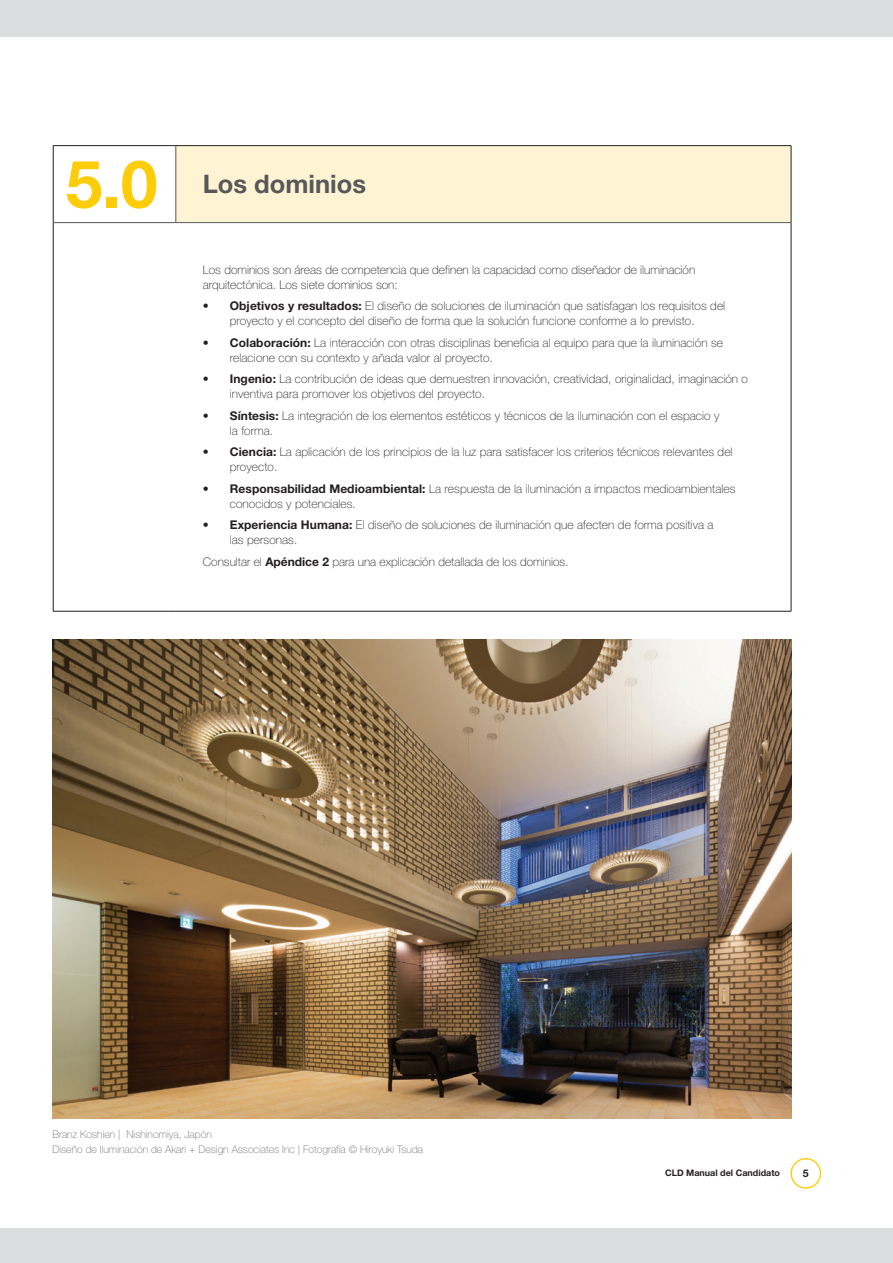
<style>
.page{position:relative;width:893px;height:1263px;background:#fff}
.page>*{position:absolute;margin:0;border:0;box-sizing:border-box;transform-origin:0 0}
.t1{font:700 66px "Helvetica Neue LT Std";color:#fecd08}
.t2{font:700 25.5px "Helvetica Neue LT Std";color:#57585a}
.t3{font:100 12px/15px "Helvetica Neue LT Std";letter-spacing:.005em;color:#231f20}
.t4{font:100 10.5px/15px "Helvetica Neue LT Std";color:#6c6d70}
.t5{font:700 10.5px "Helvetica Neue LT Std";color:#231f20}
.t6{font:700 9px "Helvetica Neue LT Std";color:#231f20}
.s1{font-weight:700}
</style>
<div class="page">
<div style="left:4px;top:0;width:889px;height:1263px;background:#dcdddf"></div>
<div style="left:0;top:0;width:28px;height:1263px;background:#dcdddf"></div>
<div style="left:0;top:37px;width:893px;height:1191px;background:#fff"></div>
<img style="left:52px;top:639px;width:739px;height:479px">
<div style="left:790px;top:1158px;width:31px;height:31px;border:1px solid #fecd08;border-radius:50%"></div>
<div style="left:176px;top:146px;width:615px;height:77px;background:#fef3d2"></div>
<svg style="left:54px;top:223px;width:737px;height:388px"></svg>
<hr style="left:53px;top:145px;width:123px;height:1px;background:#231f20">
<hr style="left:53px;top:146px;width:1px;height:77px;background:#231f20">
<hr style="left:176px;top:145px;width:615px;height:1px;background:#231f20">
<hr style="left:791px;top:146px;width:1px;height:77px;background:#231f20">
<hr style="left:53px;top:223px;width:1px;height:388px;background:#231f20">
<hr style="left:791px;top:223px;width:1px;height:388px;background:#231f20">
<hr style="left:53px;top:611px;width:123px;height:1px;background:#231f20">
<hr style="left:176px;top:611px;width:615px;height:1px;background:#231f20">
<hr style="left:176px;top:146px;width:1px;height:76px;background:#57585a">
<hr style="left:53px;top:222px;width:123px;height:1px;background:#57585a">
<hr style="left:176px;top:222px;width:615px;height:1px;background:#57585a">
<h1 class="t1" style="left:66px;top:143px;width:93px">5.0</h1>
<h2 class="t2" style="left:203px;top:168px;width:165px">Los dominios</h2>
<p class="t3" style="left:203px;top:262px;width:494px">Los dominios son áreas de competencia que definen la capacidad como diseñador de iluminación arquitectónica. Los siete dominios son:</p>
<p class="t3" style="left:203px;top:299px;width:524px;text-align:center"><span class="s1">• Objetivos y resultados:</span> El diseño de soluciones de iluminación que satisfagan los requisitos del proyecto y el concepto del diseño de forma que la solución funcione conforme a lo previsto.</p>
<p class="t3" style="left:230px;top:335px;width:495px;text-indent:-27px"><span class="s1">• Colaboración:</span> La interacción con otras disciplinas beneficia al equipo para que la iluminación se relacione con su contexto y añada valor al proyecto.</p>
<p class="t3" style="left:230px;top:372px;width:520px;text-indent:-27px"><span class="s1">• Ingenio:</span> La contribución de ideas que demuestren innovación, creatividad, originalidad, imaginación o inventiva para promover los objetivos del proyecto.</p>
<p class="t3" style="left:230px;top:408px;width:491px;text-indent:-27px"><span class="s1">• Síntesis:</span> La integración de los elementos estéticos y técnicos de la iluminación con el espacio y la forma.</p>
<p class="t3" style="left:230px;top:445px;width:504px;text-indent:-27px"><span class="s1">• Ciencia:</span> La aplicación de los principios de la luz para satisfacer los criterios técnicos relevantes del proyecto.</p>
<p class="t3" style="left:230px;top:481px;width:507px;text-indent:-27px"><span class="s1">• Responsabilidad Medioambiental:</span> La respuesta de la iluminación a impactos medioambientales conocidos y potenciales.</p>
<p class="t3" style="left:230px;top:518px;width:485px;text-indent:-27px"><span class="s1">• Experiencia Humana:</span> El diseño de soluciones de iluminación que afecten de forma positiva a las personas.</p>
<p class="t3" style="left:203px;top:554px;width:367px">Consultar el <span class="s1">Apéndice 2</span> para una explicación detallada de los dominios.</p>
<p class="t4" style="left:52px;top:1127px;width:372px">Branz Koshien | Nishinomiya, Japón<br>Diseño de Iluminación de Akari + Design Associates Inc | Fotografía © Hiroyuki Tsuda</p>
<p class="t6" style="left:665px;top:1167px;width:116px">CLD Manual del Candidato</p>
<p class="t5" style="left:803px;top:1166px;width:7px">5</p>
</div>
